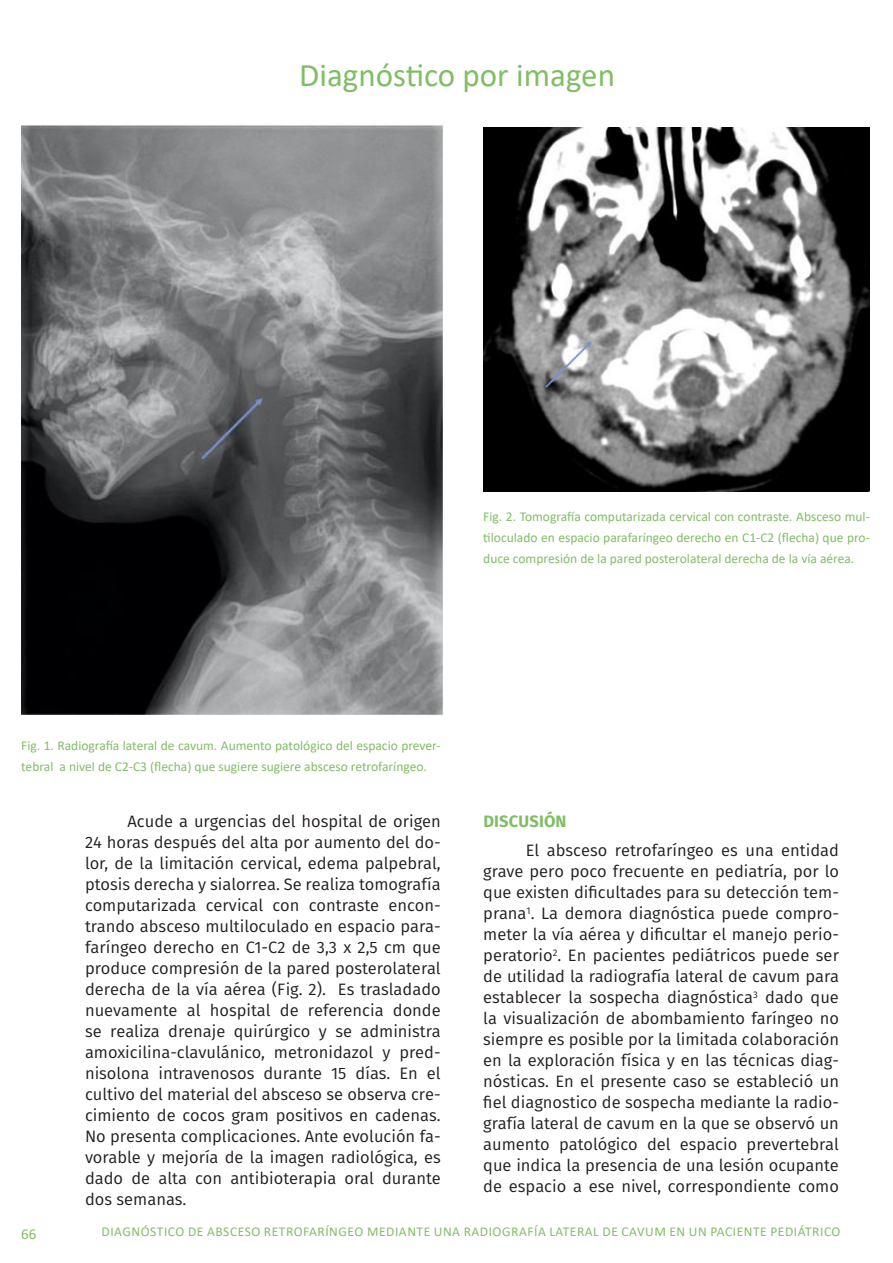
<style>
.page{position:relative;width:893px;height:1263px;background:#fff}
.page>*{position:absolute;margin:0;border:0;box-sizing:border-box;transform-origin:0 0}
.t1{font:33px "Calibri";color:#80be65}
.Texto{font:16.5px/21px "Fira Sans";color:#231f20;text-align:justify}
.encabezado{font:700 16.5px "Fira Sans";letter-spacing:.01em;color:#80be65}
.t2{font:15px "Calibri";color:#80be65}
.Pie_de_imagen{font:13.5px/21px "Calibri";color:#80be65}
.Pie_de_imagen-2{font:13.5px "Calibri";letter-spacing:.04em;color:#80be65}
</style>
<div class="page">
<img style="left:21px;top:124px;width:422px;height:591px">
<img style="left:483px;top:128px;width:387px;height:363px">
<h1 class="t1" style="left:299px;top:53px;width:317px">Diagnóstico por imagen</h1>
<p class="Pie_de_imagen" style="left:483px;top:505px;width:388px;text-align:justify">Fig. 2. Tomografía computarizada cervical con contraste. Absceso mul&shy;tiloculado en espacio parafaríngeo derecho en C1-C2 (flecha) que pro&shy;duce compresión de la pared posterolateral derecha de la vía aérea.</p>
<p class="Pie_de_imagen" style="left:21px;top:735px;width:421px">Fig. 1. Radiografía lateral de cavum. Aumento patológico del espacio prever&shy;tebral a nivel de C2-C3 (flecha) que sugiere sugiere absceso retrofaríngeo.</p>
<p class="t2" style="left:21px;top:1223px;width:17px">66</p>
<p class="Texto" style="left:85px;top:810px;width:357px;text-indent:43px">Acude a urgencias del hospital de origen 24 horas después del alta por aumento del do&shy;lor, de la limitación cervical, edema palpebral, ptosis derecha y sialorrea. Se realiza tomografía computarizada cervical con contraste encon&shy;trando absceso multiloculado en espacio para&shy;faríngeo derecho en C1-C2 de 3,3 x 2,5 cm que produce compresión de la pared posterolateral derecha de la vía aérea (Fig. 2). Es trasladado nuevamente al hospital de referencia donde se realiza drenaje quirúrgico y se administra amoxicilina-clavulánico, metronidazol y pred&shy;nisolona intravenosos durante 15 días. En el cultivo del material del absceso se observa cre&shy;cimiento de cocos gram positivos en cadenas.<br>No presenta complicaciones. Ante evolución fa&shy;vorable y mejoría de la imagen radiológica, es dado de alta con antibioterapia oral durante dos semanas.</p>
<p class="encabezado" style="left:483px;top:807px;width:85px">DISCUSIÓN</p>
<p class="Texto" style="left:483px;top:839px;width:357px;text-indent:43px">El absceso retrofaríngeo es una entidad grave pero poco frecuente en pediatría, por lo que existen dificultades para su detección tem&shy;prana<sup>1</sup>. La demora diagnóstica puede compro&shy;meter la vía aérea y dificultar el manejo perio&shy;peratorio<sup>2</sup>. En pacientes pediátricos puede ser de utilidad la radiografía lateral de cavum para establecer la sospecha diagnóstica<sup>3</sup> dado que la visualización de abombamiento faríngeo no siempre es posible por la limitada colaboración en la exploración física y en las técnicas diag&shy;nósticas. En el presente caso se estableció un fiel diagnostico de sospecha mediante la radio&shy;grafía lateral de cavum en la que se observó un aumento patológico del espacio prevertebral que indica la presencia de una lesión ocupante de espacio a ese nivel, correspondiente como</p>
<p class="Pie_de_imagen-2" style="left:102px;top:1222px;width:740px">DIAGNÓSTICO DE ABSCESO RETROFARÍNGEO MEDIANTE UNA RADIOGRAFÍA LATERAL DE CAVUM EN UN PACIENTE PEDIÁTRICO</p>
</div>
